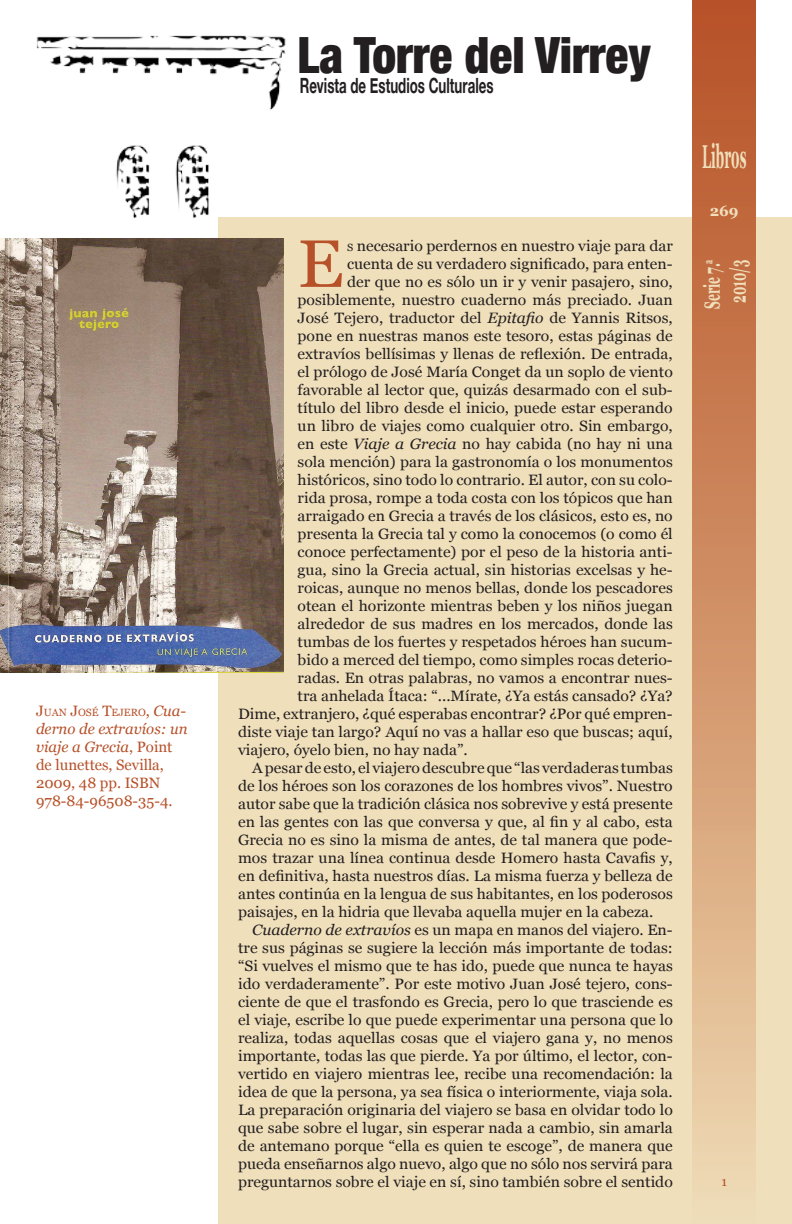
<style>
.page{position:relative;width:792px;height:1224px;background:#fff}
.page>*{position:absolute;margin:0;border:0;box-sizing:border-box;transform-origin:0 0}
.t1{font:66.9px "Georgia";color:#b75129;scale:1.05 1}
.t2{font:900 condensed 50px "Helvetica Neue";color:#231f20;scale:.95 1}
.t3{font:700 33px "Georgia";color:#efdfbb;scale:.4 1}
.t4{font:700 22px "Georgia";color:#efdfbb;scale:.55 1}
.t5{font:700 21px "Helvetica Neue";color:#231f20;scale:.63 1}
.t6{font:15px/18px "Georgia";color:#231f20;text-align:justify;scale:1.05 1}
.t7{font:15px/18px "Georgia";color:#b75129}
.t8{font:700 15px "Georgia";color:#efdfbb}
.t9{font:10.5px "Georgia";color:#b75129}
.s1{font-size:15px}
.s2{font-style:italic;font-size:15px}
.s3{font-style:italic}
.s4{font-size:10.5px}
</style>
<div class="page">
<div style="left:218px;top:217px;width:574px;height:1007px;background:#efdfbb"></div>
<div style="left:693px;top:0;width:63px;height:1224px;background:linear-gradient(to bottom,#b54d22,#eed9b1)"></div>
<img style="left:36px;top:35px;width:250px;height:184px">
<img style="left:0;top:238px;width:283px;height:435px">
<svg style="left:722px;top:1179px;width:5px;height:7px"></svg>
<p class="t9" style="left:36px;top:707px;width:152px"><span class="s1">J</span>uan <span class="s1">J</span>osé <span class="s1">T</span>ejero<span class="s1">,</span> <span class="s2">Cua-</span></p>
<p class="t7" style="left:36px;top:720px;width:153px"><span class="s3">derno de extravíos: un viaje a Grecia</span>, Point de lunettes, Sevilla,<br>2009, 48 pp. ISBN<br>978-84-96508-35-4.</p>
<p class="t2" style="left:298px;top:25px;width:373px">La Torre del Virrey</p>
<p class="t5" style="left:300px;top:73px;width:309px">Revista de Estudios Culturales</p>
<p class="t1" style="left:298px;top:226px;width:45px">E</p>
<p class="t6" style="left:347px;top:237px;width:312px"><span class="s4">s</span> necesario perdernos en nuestro viaje para dar</p>
<p class="t6" style="left:347px;top:255px;width:312px">cuenta de su verdadero significado, para enten-</p>
<p class="t6" style="left:347px;top:273px;width:312px">der que no es sólo un ir y venir pasajero, sino,</p>
<p class="t6" style="left:298px;top:291px;width:359px">posiblemente, nuestro cuaderno más preciado. Juan</p>
<p class="t6" style="left:298px;top:309px;width:359px">José Tejero, traductor del <span class="s3">Epitafio</span> de Yannis Ritsos,</p>
<p class="t6" style="left:298px;top:327px;width:359px">pone en nuestras manos este tesoro, estas páginas de</p>
<p class="t6" style="left:298px;top:345px;width:359px">extravíos bellísimas y llenas de reflexión. De entrada,</p>
<p class="t6" style="left:298px;top:363px;width:359px">el prólogo de José María Conget da un soplo de viento</p>
<p class="t6" style="left:298px;top:381px;width:359px">favorable al lector que, quizás desarmado con el sub-</p>
<p class="t6" style="left:298px;top:399px;width:359px">título del libro desde el inicio, puede estar esperando</p>
<p class="t6" style="left:298px;top:417px;width:359px">un libro de viajes como cualquier otro. Sin embargo,</p>
<p class="t6" style="left:298px;top:435px;width:359px">en este <span class="s3">Viaje a Grecia</span> no hay cabida (no hay ni una</p>
<p class="t6" style="left:298px;top:453px;width:359px">sola mención) para la gastronomía o los monumentos</p>
<p class="t6" style="left:298px;top:471px;width:359px">históricos, sino todo lo contrario. El autor, con su colo-</p>
<p class="t6" style="left:298px;top:489px;width:359px">rida prosa, rompe a toda costa con los tópicos que han</p>
<p class="t6" style="left:298px;top:507px;width:359px">arraigado en Grecia a través de los clásicos, esto es, no</p>
<p class="t6" style="left:298px;top:525px;width:359px">presenta la Grecia tal y como la conocemos (o como él</p>
<p class="t6" style="left:298px;top:543px;width:359px">conoce perfectamente) por el peso de la historia anti-</p>
<p class="t6" style="left:298px;top:561px;width:359px">gua, sino la Grecia actual, sin historias excelsas y he-</p>
<p class="t6" style="left:298px;top:579px;width:359px">roicas, aunque no menos bellas, donde los pescadores</p>
<p class="t6" style="left:298px;top:597px;width:359px">otean el horizonte mientras beben y los niños juegan</p>
<p class="t6" style="left:298px;top:615px;width:359px">alrededor de sus madres en los mercados, donde las</p>
<p class="t6" style="left:298px;top:633px;width:359px">tumbas de los fuertes y respetados héroes han sucum-</p>
<p class="t6" style="left:298px;top:651px;width:359px">bido a merced del tiempo, como simples rocas deterio-</p>
<p class="t6" style="left:298px;top:669px;width:359px">radas. En otras palabras, no vamos a encontrar nues-</p>
<p class="t6" style="left:298px;top:687px;width:359px">tra anhelada Ítaca: “...Mírate, ¿Ya estás cansado? ¿Ya?</p>
<p class="t6" style="left:238px;top:705px;width:416px">Dime, extranjero, ¿qué esperabas encontrar? ¿Por qué empren-</p>
<p class="t6" style="left:238px;top:723px;width:415px">diste viaje tan largo? Aquí no vas a hallar eso que buscas; aquí,</p>
<p class="t6" style="left:238px;top:741px;width:220px">viajero, óyelo bien, no hay nada”.</p>
<p class="t6" style="left:238px;top:759px;width:416px;text-indent:14px">A pesar de esto, el viajero descubre que “las verdaderas tumbas de los héroes son los corazones de los hombres vivos”. Nuestro autor sabe que la tradición clásica nos sobrevive y está presente en las gentes con las que conversa y que, al fin y al cabo, esta Grecia no es sino la misma de antes, de tal manera que pode&shy;mos trazar una línea continua desde Homero hasta Cavafis y, en definitiva, hasta nuestros días. La misma fuerza y belleza de antes continúa en la lengua de sus habitantes, en los poderosos paisajes, en la hidria que llevaba aquella mujer en la cabeza.</p>
<p class="t6" style="left:238px;top:921px;width:416px;text-indent:14px"><span class="s3">Cuaderno de extravíos</span> es un mapa en manos del viajero. En&shy;tre sus páginas se sugiere la lección más importante de todas: “Si vuelves el mismo que te has ido, puede que nunca te hayas ido verdaderamente”. Por este motivo Juan José tejero, cons&shy;ciente de que el trasfondo es Grecia, pero lo que trasciende es el viaje, escribe lo que puede experimentar una persona que lo realiza, todas aquellas cosas que el viajero gana y, no menos importante, todas las que pierde. Ya por último, el lector, con&shy;vertido en viajero mientras lee, recibe una recomendación: la idea de que la persona, ya sea física o interiormente, viaja sola.<br>La preparación originaria del viajero se basa en olvidar todo lo que sabe sobre el lugar, sin esperar nada a cambio, sin amarla de antemano porque “ella es quien te escoge”, de manera que pueda enseñarnos algo nuevo, algo que no sólo nos servirá para preguntarnos sobre el viaje en sí, sino también sobre el sentido</p>
<p class="t3" style="left:702px;top:138px;width:112px">Libros</p>
<p class="t8" style="left:710px;top:202px;width:30px">269</p>
<p class="t4" style="left:700px;top:309px;width:92px;rotate:-90deg">Serie 7.<sup>a</sup></p>
<p class="t4" style="left:726px;top:303px;width:80px;rotate:-90deg">2010/3</p>
</div>
